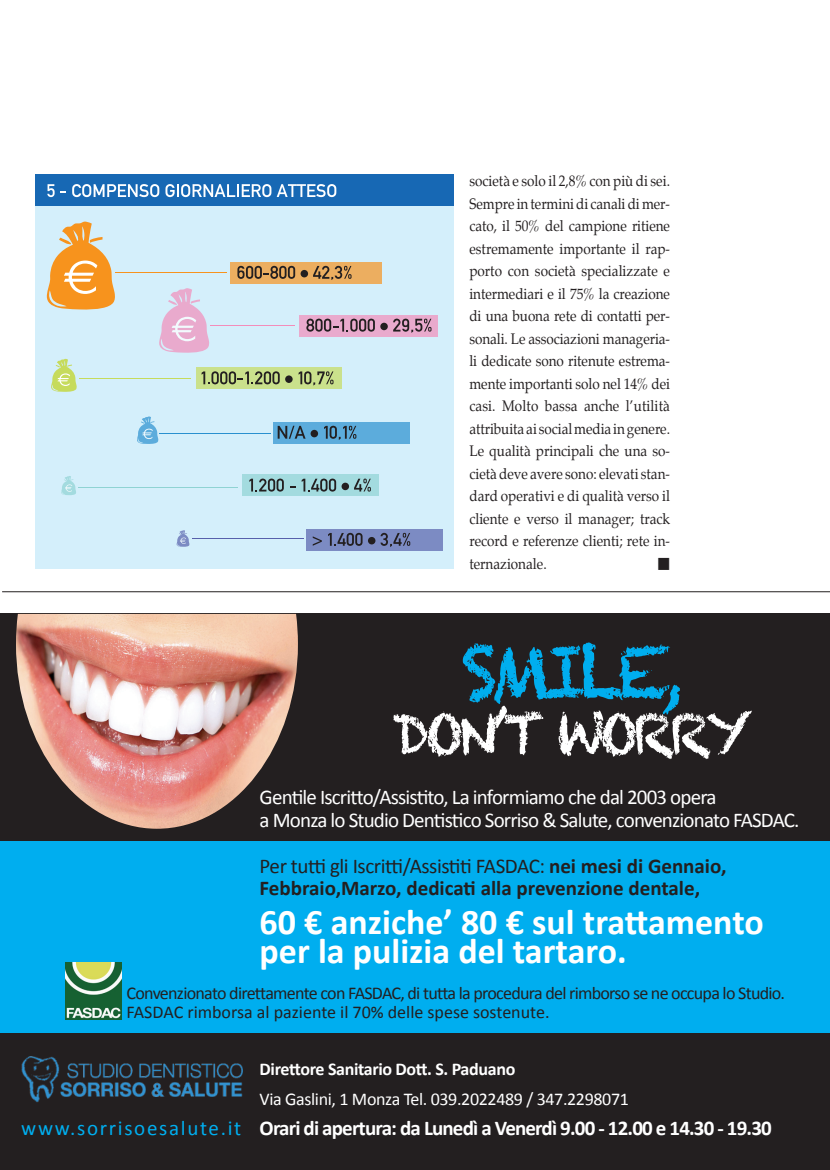
<style>
.page{position:relative;width:830px;height:1170px;background:#fff}
.page>*{position:absolute;margin:0;border:0;box-sizing:border-box;transform-origin:0 0}
.t1{font:72px "Chalkduster";letter-spacing:-.1em;color:#00aeef}
.t2{font:54px "Chalkduster";letter-spacing:-.1em;color:#fff}
.t3{font:700 36px/28.5px "Calibri";color:#fff}
.t4{font:21px/22.5px "Calibri";letter-spacing:-.04em;color:#fff}
.t5{font:700 21px/22.5px "Calibri";color:#231f20}
.t6{font:700 21px "Calibri";letter-spacing:-.04em;color:#fff}
.t7{font:18px/19.5px "Calibri";letter-spacing:-.04em;color:#231f20}
.t8{font:18px "Calibri";letter-spacing:-.02em;color:#fff}
.t9{font:700 18px "Calibri";letter-spacing:-.02em;color:#fff}
.t10{font:15px/22.5px "Palatino";color:#231f20;text-align:justify;scale:.9 1}
.s1{font-weight:400}
.s2{font-weight:400;color:#00aeef}
</style>
<div class="page">
<hr style="left:2px;top:591px;width:827px;height:1px;background:#231f20">
<div style="left:0;top:614px;width:829px;height:555px;background:#231f20"></div>
<div style="left:0;top:841px;width:829px;height:191px;background:#00aeef"></div>
<img style="left:65px;top:962px;width:57px;height:57px">
<img style="left:21px;top:1056px;width:221px;height:46px">
<img style="left:16px;top:614px;width:282px;height:214px">
<div style="left:35px;top:174px;width:418px;height:395px;background:#d4effb"></div>
<div style="left:35px;top:174px;width:418px;height:31px;background:#1768b4"></div>
<svg style="left:47px;top:184px;width:19px;height:13px"></svg>
<svg style="left:72px;top:184px;width:87px;height:13px"></svg>
<svg style="left:165px;top:184px;width:171px;height:13px"></svg>
<svg style="left:47px;top:221px;width:68px;height:89px"></svg>
<div style="left:230px;top:262px;width:151px;height:21px;background:#ecae60"></div>
<hr style="left:115px;top:271px;width:111px;height:1px;background:#f7931d">
<svg style="left:237px;top:266px;width:58px;height:13px"></svg>
<div style="left:300px;top:270px;width:8px;height:7px;background:#231f20;border-radius:50%"></div>
<svg style="left:313px;top:266px;width:38px;height:14px"></svg>
<div style="left:299px;top:315px;width:139px;height:21px;background:#e9aacd"></div>
<hr style="left:210px;top:325px;width:85px;height:1px;background:#f38dba">
<svg style="left:306px;top:318px;width:69px;height:13px"></svg>
<div style="left:380px;top:323px;width:7px;height:7px;background:#231f20;border-radius:50%"></div>
<svg style="left:393px;top:318px;width:38px;height:15px"></svg>
<svg style="left:159px;top:288px;width:50px;height:64px"></svg>
<div style="left:196px;top:368px;width:145px;height:21px;background:#cae18c"></div>
<hr style="left:80px;top:378px;width:111px;height:1px;background:#c6db5c">
<svg style="left:201px;top:371px;width:78px;height:13px"></svg>
<div style="left:285px;top:375px;width:7px;height:8px;background:#231f20;border-radius:50%"></div>
<svg style="left:298px;top:371px;width:35px;height:14px"></svg>
<svg style="left:51px;top:359px;width:26px;height:33px"></svg>
<div style="left:273px;top:422px;width:136px;height:21px;background:#5cacdc"></div>
<hr style="left:159px;top:432px;width:111px;height:1px;background:#2990cf">
<svg style="left:277px;top:425px;width:28px;height:14px"></svg>
<div style="left:310px;top:430px;width:8px;height:7px;background:#231f20;border-radius:50%"></div>
<svg style="left:324px;top:425px;width:32px;height:15px"></svg>
<svg style="left:137px;top:416px;width:21px;height:28px"></svg>
<div style="left:243px;top:474px;width:136px;height:21px;background:#a3dbdf"></div>
<hr style="left:78px;top:487px;width:159px;height:1px;background:#8fd3d3">
<svg style="left:249px;top:478px;width:35px;height:13px"></svg>
<svg style="left:301px;top:478px;width:35px;height:13px"></svg>
<div style="left:341px;top:482px;width:8px;height:8px;background:#231f20;border-radius:50%"></div>
<svg style="left:354px;top:478px;width:17px;height:13px"></svg>
<svg style="left:61px;top:476px;width:15px;height:19px"></svg>
<div style="left:306px;top:529px;width:136px;height:21px;background:#7c8bc3"></div>
<hr style="left:192px;top:538px;width:111px;height:1px;background:#5760ab">
<svg style="left:312px;top:536px;width:10px;height:9px"></svg>
<svg style="left:328px;top:533px;width:34px;height:13px"></svg>
<div style="left:368px;top:537px;width:7px;height:7px;background:#231f20;border-radius:50%"></div>
<svg style="left:380px;top:533px;width:30px;height:14px"></svg>
<svg style="left:176px;top:530px;width:13px;height:16px"></svg>
<p class="t10" style="left:469px;top:170px;width:224px">società e solo il 2,8% con più di sei.<br>Sempre in termini di canali di mer&shy;cato, il 50% del campione ritiene estremamente importante il rap&shy;porto con società specializzate e intermediari e il 75% la creazione di una buona rete di contatti per&shy;sonali. Le associazioni manageria&shy;li dedicate sono ritenute estrema&shy;mente importanti solo nel 14% dei casi. Molto bassa anche l’utilità attribuita ai social media in genere.<br>Le qualità principali che una so&shy;cietà deve avere sono: elevati stan&shy;dard operativi e di qualità verso il cliente e verso il manager; track record e referenze clienti; rete in&shy;ternazionale.</p>
<h1 class="t1" style="left:461px;top:629px;width:224px">SMILE,</h1>
<h2 class="t2" style="left:392px;top:702px;width:362px">DON’T WORRY</h2>
<h3 class="t4" style="left:259px;top:786px;width:541px">Gentile Iscritto/Assistito, La informiamo che dal 2003 opera<br>a Monza lo Studio Dentistico Sorriso &amp; Salute, convenzionato FASDAC.</h3>
<h3 class="t5" style="left:259px;top:854px;width:468px"><span class="s1">Per tutti gli Iscritti/Assistiti FASDAC:</span> nei mesi di Gennaio,<br>Febbraio,Marzo, dedicati alla prevenzione dentale,</h3>
<h3 class="t3" style="left:259px;top:908px;width:505px">60 € anziche’ 80 € sul trattamento per la pulizia del tartaro.</h3>
<p class="t7" style="left:126px;top:982px;width:659px">Convenzionato direttamente con FASDAC, di tutta la procedura del rimborso se ne occupa lo Studio.<br>FASDAC rimborsa al paziente il 70% delle spese sostenute.</p>
<p class="t9" style="left:259px;top:1057px;width:257px">Direttore Sanitario Dott. S. Paduano</p>
<p class="t8" style="left:259px;top:1087px;width:370px">Via Gaslini, 1 Monza Tel. 039.2022489 / 347.2298071</p>
<h3 class="t6" style="left:21px;top:1114px;width:751px"><span class="s2">www.sorrisoesalute.it</span> Orari di apertura: da Lunedì a Venerdì 9.00 - 12.00 e 14.30 - 19.30</h3>
</div>
